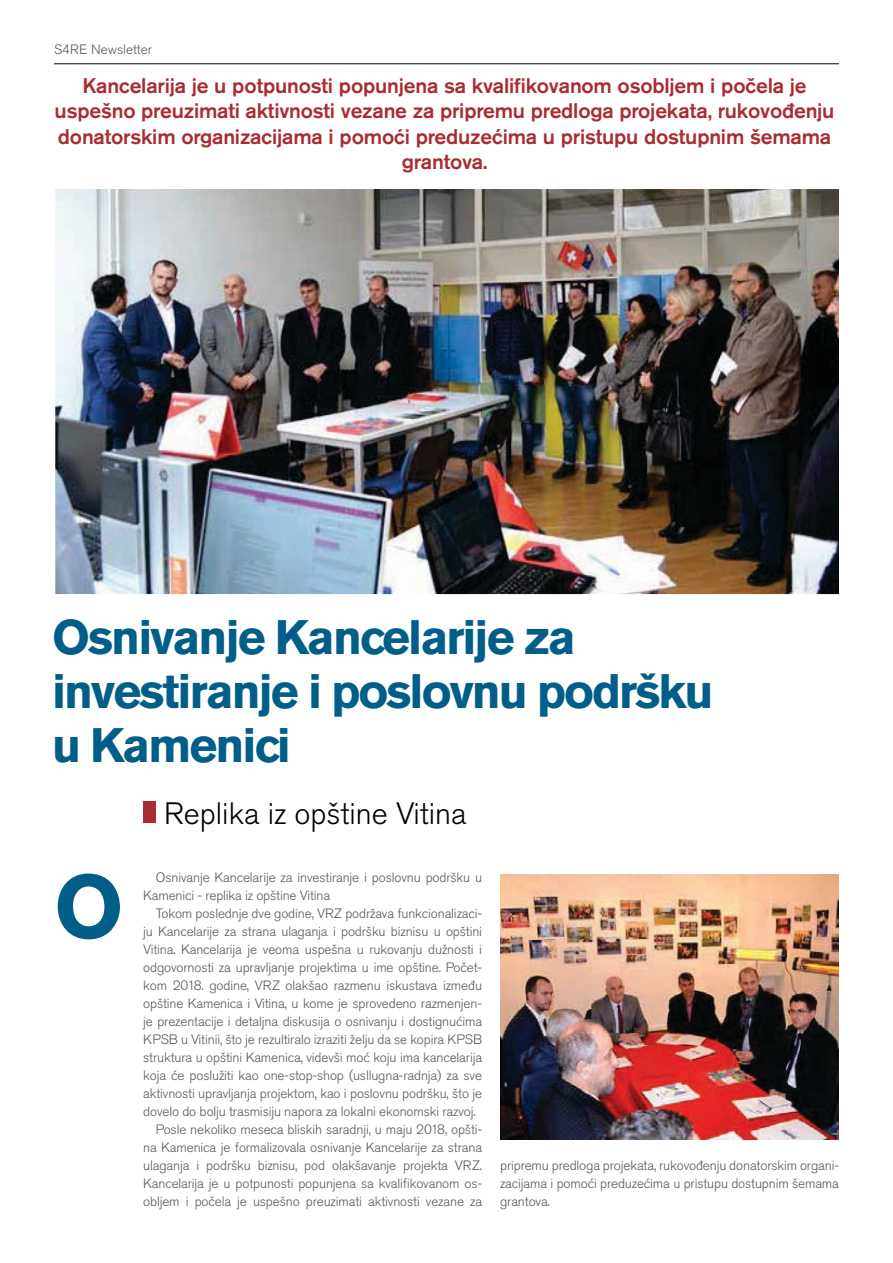
<style>
.page{position:relative;width:893px;height:1263px;background:#fff}
.page>*{position:absolute;margin:0;border:0;box-sizing:border-box;transform-origin:0 0}
.t1{font:700 88.05px "Akzidenz Grotesk BE";color:#005e89}
.t2{font:700 48px/54px "Akzidenz Grotesk BE";letter-spacing:-.04em;color:#005e89}
.t3{font:300 30.6px "Akzidenz Grotesk BE";color:#000}
.t4{font:500 21px/25.5px "Akzidenz Grotesk Pro";letter-spacing:-.01em;color:#a92c32;text-align:center}
.t5{font:300 13.5px/18px "Akzidenz Grotesk Pro";letter-spacing:-.01em;color:#58595b}
.t6{font:300 13.5px "Akzidenz Grotesk BE";color:#58595b}
</style>
<div class="page">
<hr style="left:54px;top:63px;width:785px;height:1px;background:#000">
<img style="left:55px;top:189px;width:784px;height:405px">
<div style="left:143px;top:801px;width:13px;height:22px;background:#a92c32"></div>
<img style="left:500px;top:874px;width:339px;height:265px">
<p class="t6" style="left:54px;top:42px;width:100px">S4RE Newsletter</p>
<p class="t4" style="left:55px;top:72px;width:781px">Kancelarija je u potpunosti popunjena sa kvalifikovanom osobljem i počela je uspešno preuzimati aktivnosti vezane za pripremu predloga projekata, rukovođenju donatorskim organizacijama i pomoći preduzećima u pristupu dostupnim šemama grantova.</p>
<h2 class="t2" style="left:52px;top:610px;width:663px">Osnivanje Kancelarije za investiranje i poslovnu podršku u Kamenici</h2>
<h3 class="t3" style="left:164px;top:796px;width:304px">Replika iz opštine Vitina</h3>
<h1 class="t1" style="left:54px;top:856px;width:71px">O</h1>
<p class="t5" style="left:143px;top:868px;width:340px;text-indent:13px">Osnivanje Kancelarije za investiranje i poslovnu podršku u<br>Kamenici - replika iz opštine Vitina</p>
<p class="t5" style="left:156px;top:904px;width:328px">Tokom poslednje dve godine, VRZ podržava funkcionalizaci-</p>
<p class="t5" style="left:143px;top:922px;width:340px">ju Kancelarije za strana ulaganja i podršku biznisu u opštini</p>
<p class="t5" style="left:143px;top:940px;width:340px">Vitina. Kancelarija je veoma uspešna u rukovanju dužnosti i</p>
<p class="t5" style="left:143px;top:958px;width:340px">odgovornosti za upravljanje projektima u ime opštine. Počet-</p>
<p class="t5" style="left:143px;top:976px;width:340px">kom 2018. godine, VRZ olakšao razmenu iskustava između</p>
<p class="t5" style="left:143px;top:994px;width:340px">opštine Kamenica i Vitina, u kome je sprovedeno razmenjen-</p>
<p class="t5" style="left:143px;top:1012px;width:340px">je prezentacije i detaljna diskusija o osnivanju i dostignućima</p>
<p class="t5" style="left:143px;top:1030px;width:340px">KPSB u Vitinii, što je rezultiralo izraziti želju da se kopira KPSB</p>
<p class="t5" style="left:143px;top:1048px;width:340px">struktura u opštini Kamenica, videvši moć koju ima kancelarija</p>
<p class="t5" style="left:143px;top:1066px;width:340px">koja će poslužiti kao one-stop-shop (usllugna-radnja) za sve</p>
<p class="t5" style="left:143px;top:1084px;width:340px">aktivnosti upravljanja projektom, kao i poslovnu podršku, što je</p>
<p class="t5" style="left:143px;top:1102px;width:334px">dovelo do bolju trasmisiju napora za lokalni ekonomski razvoj.</p>
<p class="t5" style="left:156px;top:1120px;width:328px">Posle nekoliko meseca bliskih saradnji, u maju 2018, opšti-</p>
<p class="t5" style="left:143px;top:1138px;width:340px">na Kamenica je formalizovala osnivanje Kancelarije za strana</p>
<p class="t5" style="left:143px;top:1156px;width:340px">ulaganja i podršku biznisu, pod olakšavanje projekta VRZ.</p>
<p class="t5" style="left:143px;top:1174px;width:340px">Kancelarija je u potpunosti popunjena sa kvalifikovanom os-</p>
<p class="t5" style="left:143px;top:1192px;width:340px">obljem i počela je uspešno preuzimati aktivnosti vezane za</p>
<p class="t5" style="left:500px;top:1156px;width:340px;text-align:justify">pripremu predloga projekata, rukovođenju donatorskim organi&shy;zacijama i pomoći preduzećima u pristupu dostupnim šemama grantova.</p>
</div>
